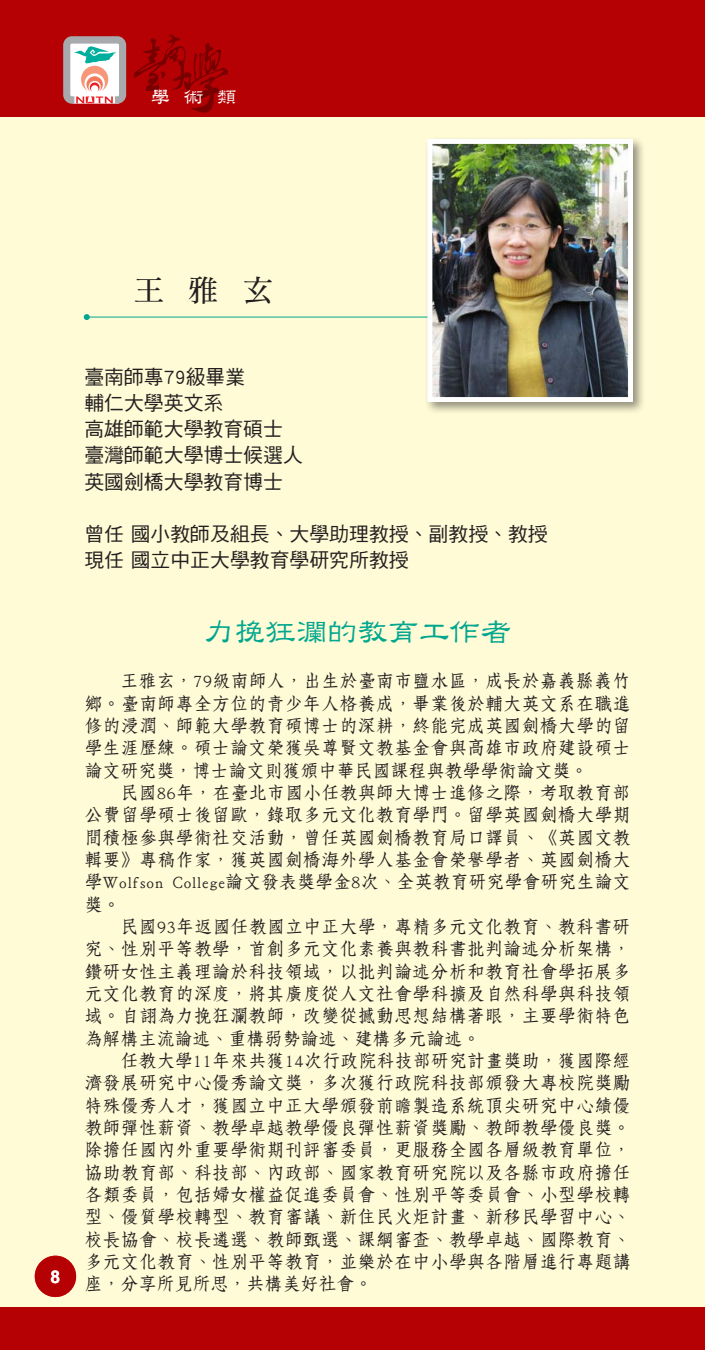
<style>
.page{position:relative;width:705px;height:1350px;background:#fff}
.page>*{position:absolute;margin:0;border:0;box-sizing:border-box;transform-origin:0 0}
.t1{font:30.97px "DF Li Shu Std W5";color:#00a78e}
.t2{font:29.75px "DF Ming Std W7";color:#231f20}
.t3{font:19.78px/26.1px "DF Hei Std W5";color:#231f20}
.t4{font:19.78px "DF Li Shu Std W5";color:#fff}
.t5{font:18.03px/22.4px "DF Fang Song Std W6";letter-spacing:.01em;color:#231f20;text-align:justify}
.t6{font:700 17.5px "Arial";color:#fff}
</style>
<div class="page">
<div style="left:0;top:0;width:704px;height:1349px;background:#fffbd6"></div>
<div style="left:0;top:0;width:704px;height:117px;background:#b50103"></div>
<div style="left:0;top:1307px;width:704px;height:42px;background:#b50103"></div>
<svg style="left:63px;top:36px;width:63px;height:68px;background:#cec6c4"></svg>
<svg style="left:134px;top:35px;width:94px;height:78px"></svg>
<div style="left:35px;top:1255px;width:41px;height:41px;background:#b50103;border-radius:50%"></div>
<hr style="left:86px;top:317px;width:377px;height:1px;background:#00a78e">
<svg style="left:84px;top:314px;width:6px;height:6px"></svg>
<div style="left:424px;top:136px;width:222px;height:279px;background:#231f20;opacity:.5"></div>
<img style="left:433px;top:145px;width:193px;height:251px">
<div style="left:427px;top:139px;width:205px;height:263px;border:5px solid #fff"></div>
<p class="t4" style="left:150px;top:86px;width:87px">學 術 類</p>
<p class="t6" style="left:51px;top:1264px;width:11px">8</p>
<h2 class="t2" style="left:134px;top:275px;width:140px">王 雅 玄</h2>
<p class="t3" style="left:84px;top:364px;width:220px">臺南師專79級畢業<br>輔仁大學英文系<br>高雄師範大學教育碩士臺灣師範大學博士候選人英國劍橋大學教育博士</p>
<p class="t3" style="left:84px;top:520px;width:464px">曾任 國小教師及組長、大學助理教授、副教授、教授現任 國立中正大學教育學研究所教授</p>
<h1 class="t1" style="left:204px;top:615px;width:308px">力挽狂瀾的教育工作者</h1>
<p class="t5" style="left:84px;top:669px;width:547px;text-indent:36px">王雅玄，79級南師人，出生於臺南市鹽水區，成長於嘉義縣義竹鄉。臺南師專全方位的青少年人格養成，畢業後於輔大英文系在職進修的浸潤、師範大學教育碩博士的深耕，終能完成英國劍橋大學的留學生涯歷練。碩士論文榮獲吳尊賢文教基金會與高雄市政府建設碩士論文研究獎，博士論文則獲頒中華民國課程與教學學術論文獎。</p>
<p class="t5" style="left:84px;top:781px;width:547px;text-indent:36px">民國86年，在臺北市國小任教與師大博士進修之際，考取教育部公費留學碩士後留歐，錄取多元文化教育學門。留學英國劍橋大學期間積極參與學術社交活動，曾任英國劍橋教育局口譯員、《英國文教輯要》專稿作家，獲英國劍橋海外學人基金會榮譽學者、英國劍橋大學Wolfson College論文發表獎學金8次、全英教育研究學會研究生論文獎。</p>
<p class="t5" style="left:84px;top:915px;width:547px;text-indent:36px">民國93年返國任教國立中正大學，專精多元文化教育、教科書研究、性別平等教學，首創多元文化素養與教科書批判論述分析架構，鑽研女性主義理論於科技領域，以批判論述分析和教育社會學拓展多元文化教育的深度，將其廣度從人文社會學科擴及自然科學與科技領域。自詡為力挽狂瀾教師，改變從撼動思想結構著眼，主要學術特色為解構主流論述、重構弱勢論述、建構多元論述。</p>
<p class="t5" style="left:84px;top:1048px;width:547px;text-indent:36px">任教大學11年來共獲14次行政院科技部研究計畫獎助，獲國際經濟發展研究中心優秀論文獎，多次獲行政院科技部頒發大專校院獎勵特殊優秀人才，獲國立中正大學頒發前瞻製造系統頂尖研究中心績優教師彈性薪資、教學卓越教學優良彈性薪資獎勵、教師教學優良獎。除擔任國內外重要學術期刊評審委員，更服務全國各層級教育單位，協助教育部、科技部、內政部、國家教育研究院以及各縣市政府擔任各類委員，包括婦女權益促進委員會、性別平等委員會、小型學校轉型、優質學校轉型、教育審議、新住民火炬計畫、新移民學習中心、校長協會、校長遴選、教師甄選、課綱審查、教學卓越、國際教育、多元文化教育、性別平等教育，並樂於在中小學與各階層進行專題講座，分享所見所思，共構美好社會。</p>
</div>
